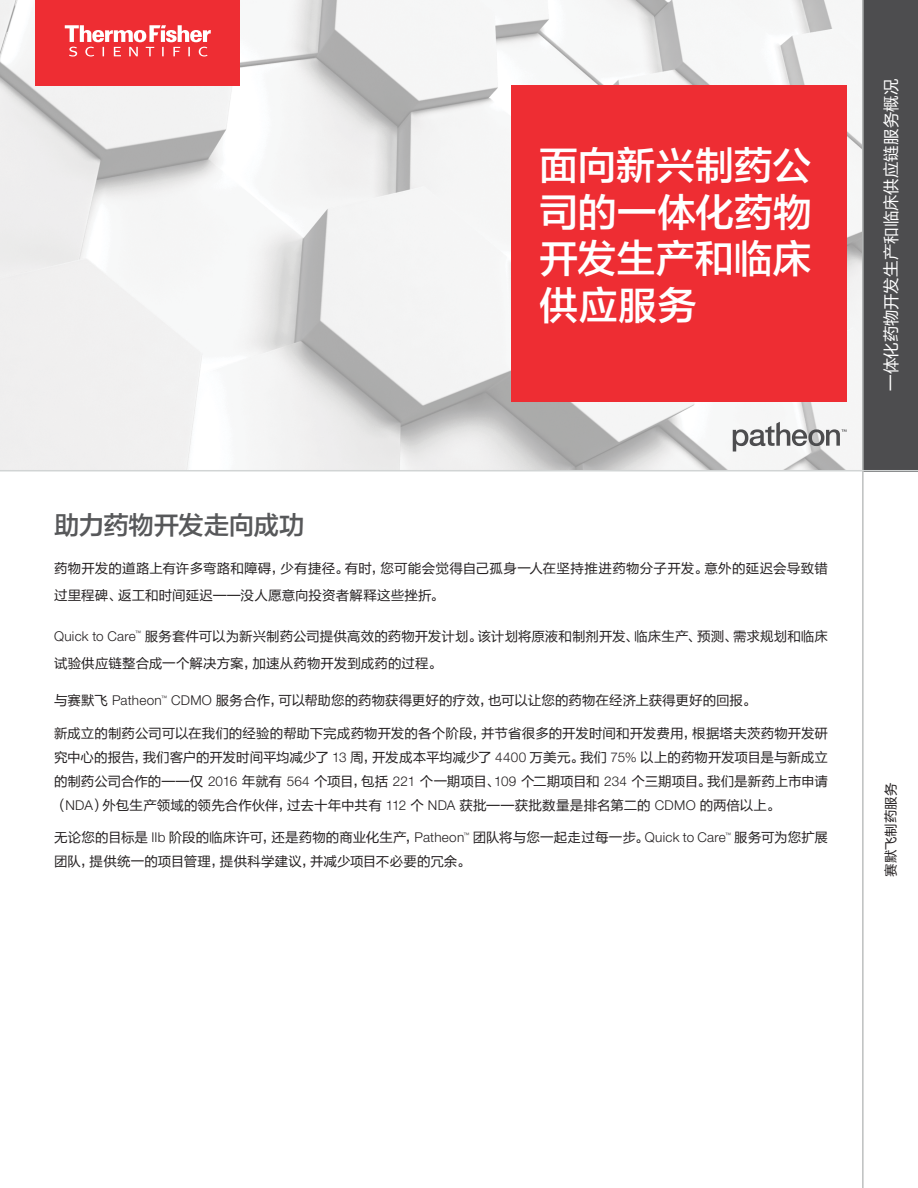
<style>
.page{position:relative;width:918px;height:1188px;background:#fff}
.page>*{position:absolute;margin:0;border:0;box-sizing:border-box;transform-origin:0 0}
.Body_Copy{font:39px/46.8px "FZLTZHK GBK1 0";color:#fff;text-align:justify}
.Subject_Header{font:25.5px "FZLTZHK GBK1 0";letter-spacing:-.02em;color:#57585a}
.Body_Copy-2{font:16.5px "FZLTHK GBK1 0";letter-spacing:-.005em;color:#fff}
.Body_Copy-3{font:13.5px/24px "FZLTHK GBK1 0";letter-spacing:.005em;color:#231f20}
.s1{font-family:"Helvetica Neue LT Std";font-weight:300}
</style>
<div class="page">
<img style="left:0;top:0;width:862px;height:470px">
<div style="left:36px;top:0;width:204px;height:86px;background:#ee2d33"></div>
<svg style="left:65px;top:25px;width:146px;height:32px"></svg>
<div style="left:511px;top:86px;width:336px;height:316px;background:#ee2d33"></div>
<div style="left:862px;top:0;width:56px;height:471px;background:#4d4d4f"></div>
<hr style="left:862px;top:0;width:2px;height:1188px;background:#bdbfbf">
<hr style="left:0;top:470px;width:918px;height:1px;background:#d1d4d4">
<svg style="left:733px;top:422px;width:114px;height:30px"></svg>
<p class="Body_Copy" style="left:539px;top:143px;width:274px">面向新兴制药公司的一体化药物开发生产和临床供应服务</p>
<p class="Subject_Header" style="left:54px;top:511px;width:252px">助力药物开发走向成功</p>
<p class="Body_Copy-3" style="left:54px;top:555px;width:776px;line-height:27px">药物开发的道路上有许多弯路和障碍，少有捷径。有时，您可能会觉得自己孤身一人在坚持推进药物分子开发。意外的延迟会导致错过里程碑、返工和时间延迟——没人愿意向投资者解释这些挫折。</p>
<p class="Body_Copy-3" style="left:54px;top:623px;width:775px;line-height:27px"><span class="s1">Quick to Care</span><sup>™</sup> 服务套件可以为新兴制药公司提供高效的药物开发计划。该计划将原液和制剂开发、临床生产、预测、需求规划和临床试验供应链整合成一个解决方案，加速从药物开发到成药的过程。</p>
<p class="Body_Copy-3" style="left:54px;top:689px;width:704px">与赛默飞 <span class="s1">Patheon</span><sup>™</sup> <span class="s1">CDMO</span> 服务合作，可以帮助您的药物获得更好的疗效，也可以让您的药物在经济上获得更好的回报。</p>
<p class="Body_Copy-3" style="left:54px;top:721px;width:775px;text-align:justify">新成立的制药公司可以在我们的经验的帮助下完成药物开发的各个阶段，并节省很多的开发时间和开发费用，根据塔夫茨药物开发研究中心的报告，我们客户的开发时间平均减少了 <span class="s1">13</span> 周，开发成本平均减少了 <span class="s1">4400</span> 万美元。我们 <span class="s1">75%</span> 以上的药物开发项目是与新成立的制药公司合作的——仅 <span class="s1">2016</span> 年就有 <span class="s1">564</span> 个项目，包括 <span class="s1">221</span> 个一期项目、<span class="s1">109</span> 个二期项目和 <span class="s1">234</span> 个三期项目。我们是新药上市申请（<span class="s1">NDA</span>）外包生产领域的领先合作伙伴，过去十年中共有 <span class="s1">112</span> 个 <span class="s1">NDA</span> 获批——获批数量是排名第二的 <span class="s1">CDMO</span> 的两倍以上。</p>
<p class="Body_Copy-3" style="left:54px;top:826px;width:776px">无论您的目标是 <span class="s1">IIb</span> 阶段的临床许可，还是药物的商业化生产，<span class="s1">Patheon</span><sup>™</sup> 团队将与您一起走过每一步。<span class="s1">Quick to Care</span><sup>™</sup> 服务可为您扩展团队，提供统一的项目管理，提供科学建议，并减少项目不必要的冗余。</p>
<p class="Body_Copy-2" style="left:882px;top:391px;width:314px;rotate:-90deg">一体化药物开发生产和临床供应链服务概况</p>
<p class="Body_Copy-3" style="left:879px;top:877px;width:96px;rotate:-90deg">赛默飞制药服务</p>
</div>
